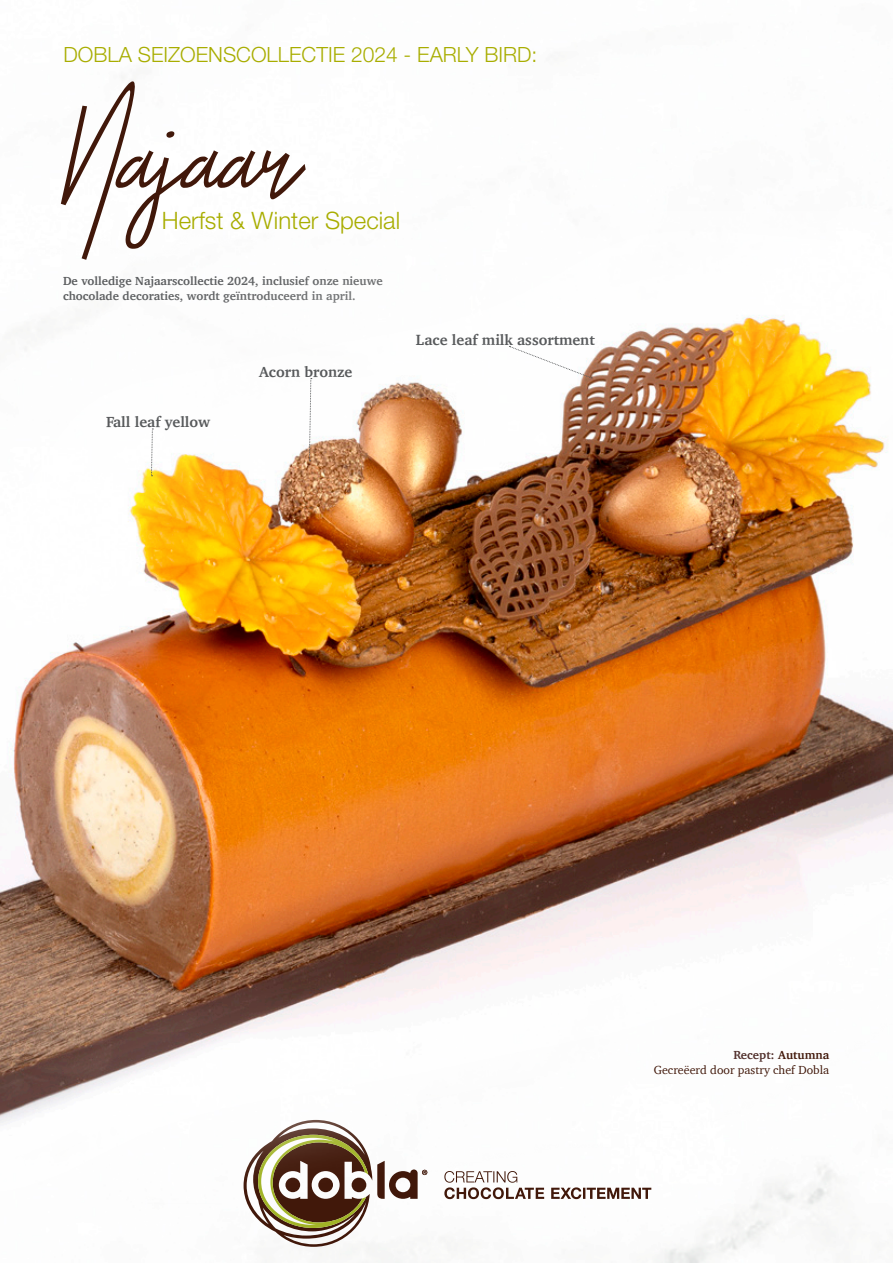
<style>
.page{position:relative;width:893px;height:1263px;background:#fff}
.page>*{position:absolute;margin:0;border:0;box-sizing:border-box;transform-origin:0 0}
.t1{font:210px "Otella";color:#41180a}
.t2{font:300 24px "Helvetica Neue LT Pro";color:#a8ad00}
.t3{font:300 21px "Helvetica Neue LT Pro";color:#a8ad00}
.t4{font:700 15px "Charter";color:#57595b}
.t5{font:700 12px/14.4px "Charter";color:#57595b}
.t6{font:12px/15px "Charter";color:#41180a;text-align:right}
.s1{font-weight:700;color:#51302c}
.s2{font-weight:700}
</style>
<div class="page">
<svg style="left:247px;top:1204px;width:133px;height:43px"></svg>
<img style="left:0;top:315px;width:893px;height:889px">
<svg style="left:509px;top:346px;width:83px;height:32px"></svg>
<svg style="left:151px;top:429px;width:2px;height:47px"></svg>
<svg style="left:309px;top:378px;width:3px;height:83px"></svg>
<h3 class="t3" style="left:64px;top:42px;width:475px">DOBLA SEIZOENSCOLLECTIE 2024 - EARLY BIRD:</h3>
<h1 class="t1" style="left:64px;top:36px;width:242px">Najaar</h1>
<h2 class="t2" style="left:162px;top:206px;width:240px">Herfst &amp; Winter Special</h2>
<p class="t5" style="left:63px;top:274px;width:321px">De volledige Najaarscollectie 2024, inclusief onze nieuwe chocolade decoraties, wordt geïntroduceerd in april.</p>
<p class="t4" style="left:106px;top:409px;width:106px">Fall leaf yellow</p>
<p class="t4" style="left:259px;top:359px;width:95px">Acorn bronze</p>
<p class="t4" style="left:416px;top:326px;width:180px">Lace leaf milk assortment</p>
<p class="t6" style="left:654px;top:1047px;width:177px"><span class="s1">Recept:</span> <span class="s2">Autumna<br></span>Gecreëerd door pastry chef Dobla</p>
</div>
